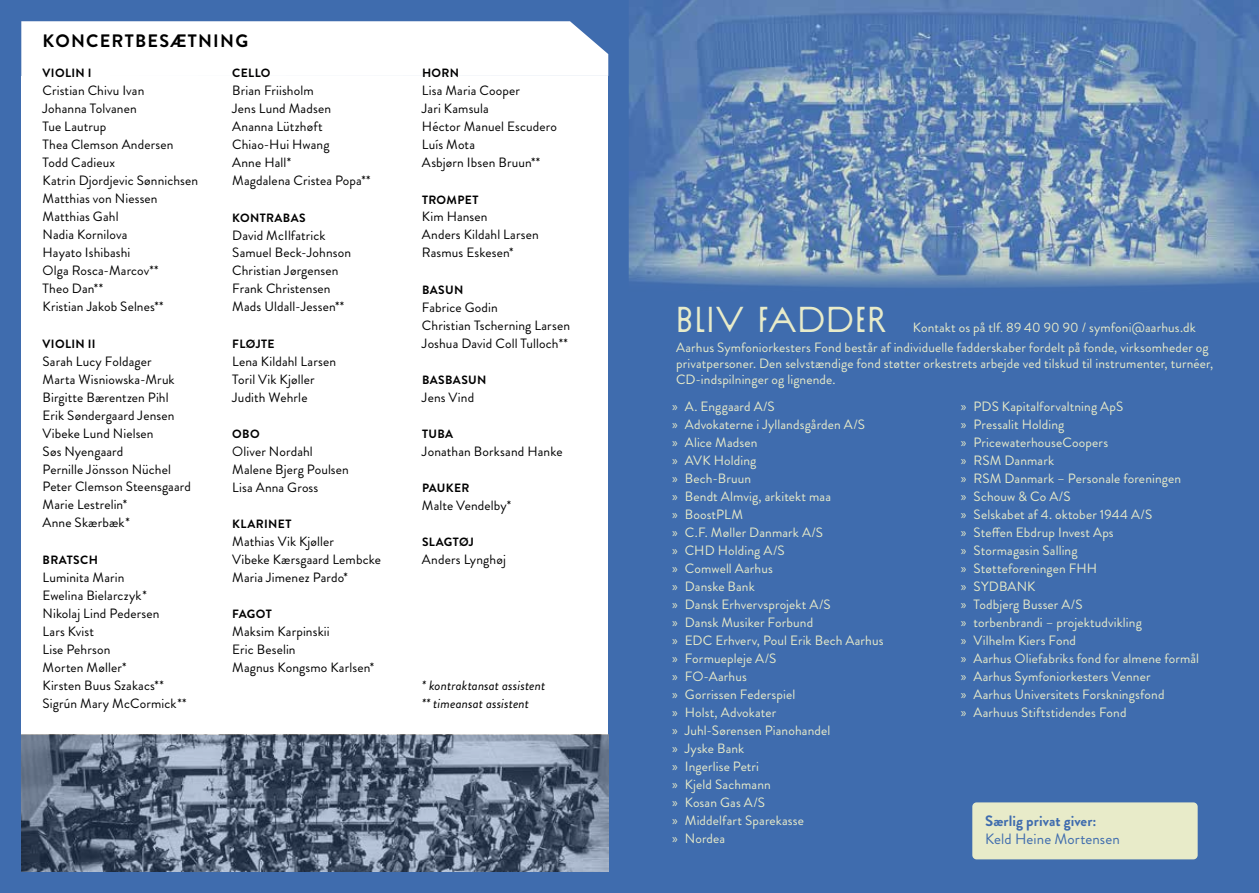
<style>
.page{position:relative;width:1259px;height:893px;background:#fff}
.page>*{position:absolute;margin:0;border:0;box-sizing:border-box;transform-origin:0 0}
.t1{font:36px "Sud";letter-spacing:.015em;color:#e8ebc9}
.t2{font:700 18px "Brandon Grotesque";letter-spacing:.07em;color:#000}
.t3{font:700 15px "Brandon Grotesque";letter-spacing:.005em;color:#3f6cae}
.t4{font:15px "Brandon Grotesque";letter-spacing:.005em;color:#3f6cae}
.t5{font:13.5px/18px "Brandon Grotesque";letter-spacing:.01em;color:#000}
.t6{font:13.5px/18px "Brandon Grotesque";letter-spacing:.01em;color:#e8ebc9}
.t7{font:italic 13.5px/18px "Brandon Grotesque";letter-spacing:.005em;color:#000}
.t8{font:700 12px "Brandon Grotesque";letter-spacing:.03em;color:#000}
.s1{font-family:"Myriad Pro"}
</style>
<div class="page">
<div style="left:0;top:0;width:629px;height:893px;background:#3f6cae"></div>
<div style="left:21px;top:76px;width:587px;height:659px;background:#fff"></div>
<div style="left:21px;top:21px;width:587px;height:55px;background:#fff"></div>
<div style="left:629px;top:0;width:630px;height:893px;background:#3f6cae"></div>
<img style="left:629px;top:0;width:630px;height:288px">
<div style="left:972px;top:802px;width:225px;height:57px;background:#e8ebc9;border-radius:4px"></div>
<img style="left:21px;top:735px;width:587px;height:137px">
<h2 class="t2" style="left:43px;top:28px;width:207px">KONCERTBESÆTNING</h2>
<p class="t8" style="left:43px;top:65px;width:50px">VIOLIN I</p>
<p class="t5" style="left:43px;top:82px;width:157px">Cristian Chivu Ivan<br>Johanna Tolvanen<br>Tue Lautrup<br>Thea Clemson Andersen<br>Todd Cadieux<br>Katrin Djordjevic Sønnichsen<br>Matthias von Niessen<br>Matthias Gahl<br>Nadia Kornilova<br>Hayato Ishibashi<br>Olga Rosca-Marcov**<br>Theo Dan**<br>Kristian Jakob Selnes**</p>
<p class="t8" style="left:43px;top:335px;width:54px">VIOLIN II</p>
<p class="t5" style="left:43px;top:352px;width:150px">Sarah Lucy Foldager<br>Marta Wisniowska-Mruk<br>Birgitte Bærentzen Pihl<br>Erik Søndergaard Jensen<br>Vibeke Lund Nielsen<br>Søs Nyengaard<br>Pernille Jönsson Nüchel<br>Peter Clemson Steensgaard<br>Marie Lestrelin*<br>Anne Skærbæk*</p>
<p class="t8" style="left:43px;top:551px;width:57px">BRATSCH</p>
<p class="t5" style="left:43px;top:568px;width:146px">Luminita Marin<br>Ewelina Bielarczyk*<br>Nikolaj Lind Pedersen<br>Lars Kvist<br>Lise Pehrson<br>Morten Møller*<br>Kirsten Buus Szakacs**<br>Sigrún Mary McCormick**</p>
<p class="t8" style="left:232px;top:65px;width:40px">CELLO</p>
<p class="t5" style="left:232px;top:82px;width:140px">Brian Friisholm<br>Jens Lund Madsen<br>Ananna Lützhøft<br>Chiao-Hui Hwang<br>Anne Hall*<br>Magdalena Cristea Popa**</p>
<p class="t8" style="left:232px;top:209px;width:75px">KONTRABAS</p>
<p class="t5" style="left:232px;top:226px;width:120px">David McIlfatrick<br>Samuel Beck-Johnson<br>Christian Jørgensen<br>Frank Christensen<br>Mads Uldall-Jessen**</p>
<p class="t8" style="left:232px;top:335px;width:44px">FLØJTE</p>
<p class="t5" style="left:232px;top:352px;width:105px">Lena Kildahl Larsen<br>Toril Vik Kjøller<br>Judith Wehrle</p>
<p class="t8" style="left:232px;top:425px;width:29px">OBO</p>
<p class="t5" style="left:232px;top:442px;width:118px">Oliver Nordahl<br>Malene Bjerg Poulsen<br>Lisa Anna Gross</p>
<p class="t8" style="left:232px;top:515px;width:61px">KLARINET</p>
<p class="t5" style="left:232px;top:532px;width:150px">Mathias Vik Kjøller<br>Vibeke Kærsgaard Lembcke<br>Maria Jimenez Pardo*</p>
<p class="t8" style="left:232px;top:605px;width:41px">FAGOT</p>
<p class="t5" style="left:232px;top:622px;width:143px">Maksim Karpinskii<br>Eric Beselin<br>Magnus Kongsmo Karlsen*</p>
<p class="t8" style="left:422px;top:65px;width:39px">HORN</p>
<p class="t5" style="left:422px;top:82px;width:136px">Lisa Maria Cooper<br>Jari Kamsula<br>Héctor Manuel Escudero<br>Luís Mota<br>Asbjørn Ibsen Bruun**</p>
<p class="t8" style="left:422px;top:191px;width:58px">TROMPET</p>
<p class="t5" style="left:422px;top:208px;width:118px">Kim Hansen<br>Anders Kildahl Larsen<br>Rasmus Eskesen*</p>
<p class="t8" style="left:422px;top:281px;width:43px">BASUN</p>
<p class="t5" style="left:422px;top:298px;width:150px">Fabrice Godin<br>Christian Tscherning Larsen<br>Joshua David Coll Tulloch**</p>
<p class="t8" style="left:422px;top:371px;width:66px">BASBASUN</p>
<p class="t5" style="left:422px;top:388px;width:54px">Jens Vind</p>
<p class="t8" style="left:422px;top:425px;width:33px">TUBA</p>
<p class="t5" style="left:422px;top:442px;width:142px">Jonathan Borksand Hanke</p>
<p class="t8" style="left:422px;top:479px;width:49px">PAUKER</p>
<p class="t5" style="left:422px;top:496px;width:91px">Malte Vendelby*</p>
<p class="t8" style="left:422px;top:533px;width:53px">SLAGTØJ</p>
<p class="t5" style="left:422px;top:550px;width:85px">Anders Lynghøj</p>
<p class="t7" style="left:422px;top:676px;width:125px">* kontraktansat assistent ** timeansat assistent</p>
<h1 class="t1" style="left:676px;top:298px;width:213px">BLIV FADDER</h1>
<p class="t6" style="left:912px;top:318px;width:284px">Kontakt os på tlf. 89 40 90 90 / symfoni@aarhus.dk</p>
<p class="t6" style="left:676px;top:339px;width:539px;line-height:16.2px">Aarhus Symfoniorkesters Fond består af individuelle fadderskaber fordelt på fonde, virksomheder og privatpersoner. Den selvstændige fond støtter orkestrets arbejde ved tilskud til instrumenter, turnéer,<br>CD-indspilninger og lignende.</p>
<p class="t6" style="left:672px;top:398px;width:213px"><span class="s1">»</span> A. Enggaard A/S<br><span class="s1">»</span> Advokaterne i Jyllandsgården A/S<br><span class="s1">»</span> Alice Madsen<br><span class="s1">»</span> AVK Holding<br><span class="s1">»</span> Bech-Bruun<br><span class="s1">»</span> Bendt Almvig, arkitekt maa<br><span class="s1">»</span> BoostPLM<br><span class="s1">»</span> C.F. Møller Danmark A/S<br><span class="s1">»</span> CHD Holding A/S<br><span class="s1">»</span> Comwell Aarhus<br><span class="s1">»</span> Danske Bank<br><span class="s1">»</span> Dansk Erhvervsprojekt A/S<br><span class="s1">»</span> Dansk Musiker Forbund<br><span class="s1">»</span> EDC Erhverv, Poul Erik Bech Aarhus <span class="s1">»</span> Formuepleje A/S<br><span class="s1">»</span> FO-Aarhus<br><span class="s1">»</span> Gorrissen Federspiel<br><span class="s1">»</span> Holst, Advokater<br><span class="s1">»</span> Juhl-Sørensen Pianohandel<br><span class="s1">»</span> Jyske Bank<br><span class="s1">»</span> Ingerlise Petri<br><span class="s1">»</span> Kjeld Sachmann<br><span class="s1">»</span> Kosan Gas A/S<br><span class="s1">»</span> Middelfart Sparekasse<br><span class="s1">»</span> Nordea</p>
<p class="t6" style="left:960px;top:398px;width:240px"><span class="s1">»</span> PDS Kapitalforvaltning ApS<br><span class="s1">»</span> Pressalit Holding<br><span class="s1">»</span> PricewaterhouseCoopers<br><span class="s1">»</span> RSM Danmark<br><span class="s1">»</span> RSM Danmark – Personale foreningen<br><span class="s1">»</span> Schouw &amp; Co A/S<br><span class="s1">»</span> Selskabet af 4. oktober 1944 A/S<br><span class="s1">»</span> Steffen Ebdrup Invest Aps<br><span class="s1">»</span> Stormagasin Salling<br><span class="s1">»</span> Støtteforeningen FHH<br><span class="s1">»</span> SYDBANK<br><span class="s1">»</span> Todbjerg Busser A/S<br><span class="s1">»</span> torbenbrandi – projektudvikling<br><span class="s1">»</span> Vilhelm Kiers Fond<br><span class="s1">»</span> Aarhus Oliefabriks fond for almene formål <span class="s1">»</span> Aarhus Symfoniorkesters Venner<br><span class="s1">»</span> Aarhus Universitets Forskningsfond<br><span class="s1">»</span> Aarhuus Stiftstidendes Fond</p>
<p class="t3" style="left:985px;top:810px;width:113px">Særlig privat giver:</p>
<p class="t4" style="left:985px;top:828px;width:136px">Keld Heine Mortensen</p>
</div>
